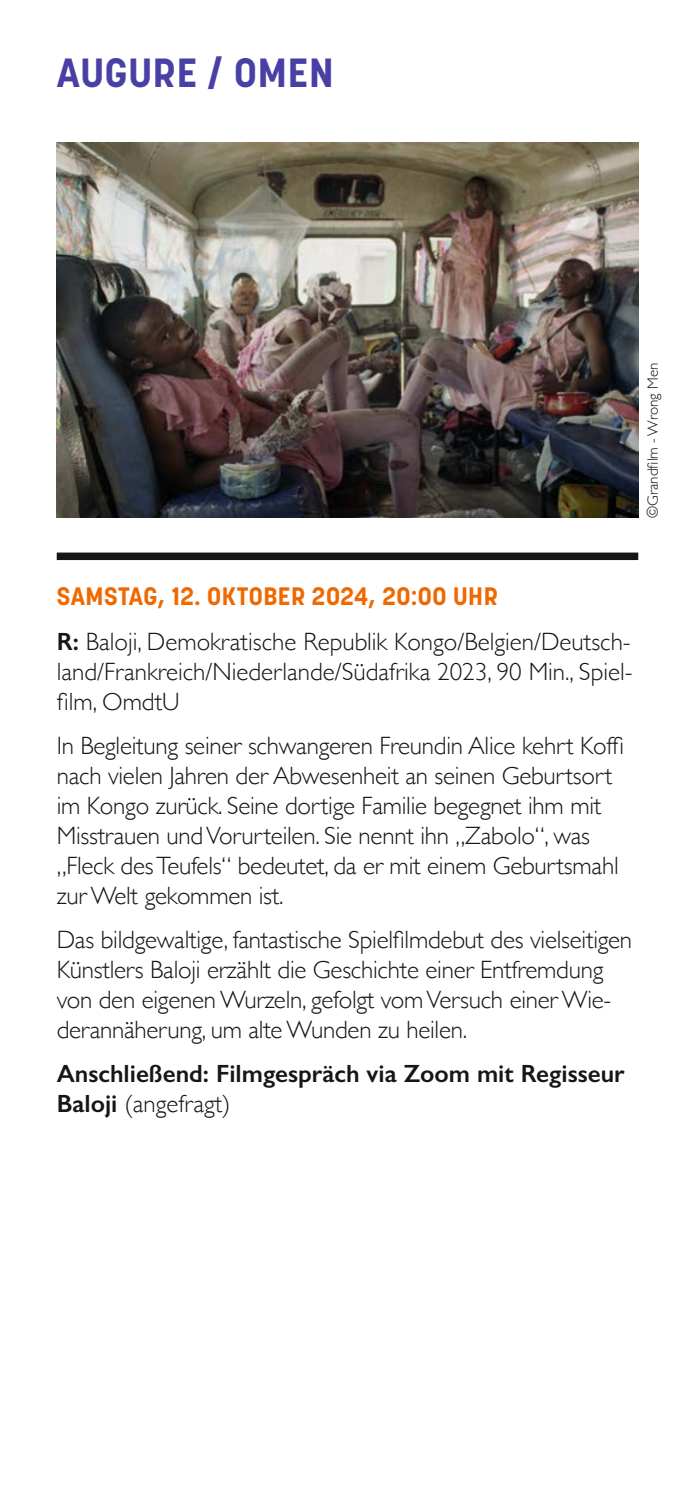
<style>
.page{position:relative;width:695px;height:1489px;background:#fff}
.page>*{position:absolute;margin:0;border:0;box-sizing:border-box;transform-origin:0 0}
.Filmtitel{font:700 40.5px "Korolev";letter-spacing:.02em;color:#4940a5}
.Fließtext{font:300 25px/30px "Gill Sans";letter-spacing:-.01em;color:#151616}
.Fließtext-2{font:600 25px/30px "Gill Sans";color:#151616}
.Datum_GBST_und_seminbold{font:700 25px "Korolev";letter-spacing:.02em;color:#ef6800}
.Marginalie{font:300 15px "Gill Sans";color:#151616}
.s1{font-weight:600}
.s2{font-weight:300}
</style>
<div class="page">
<div style="left:57px;top:552px;width:581px;height:8px;background:#151616"></div>
<img style="left:57px;top:142px;width:581px;height:376px">
<p class="Filmtitel" style="left:57px;top:48px;width:278px">AUGURE / OMEN</p>
<p class="Marginalie" style="left:641px;top:518px;width:157px;rotate:-90deg">©Grandfilm - Wrong Men</p>
<p class="Datum_GBST_und_seminbold" style="left:57px;top:580px;width:442px">SAMSTAG, 12. OKTOBER 2024, 20:00 UHR</p>
<p class="Fließtext" style="left:57px;top:625px;width:577px;text-align:justify"><span class="s1">R:</span> Baloji, Demokratische Republik Kongo/Belgien/Deutsch&shy;land/Frankreich/Niederlande/Südafrika 2023, 90 Min., Spiel&shy;film, OmdtU</p>
<p class="Fließtext" style="left:57px;top:729px;width:569px">In Begleitung seiner schwangeren Freundin Alice kehrt Koffi nach vielen Jahren der Abwesenheit an seinen Geburtsort im Kongo zurück. Seine dortige Familie begegnet ihm mit Misstrauen und Vorurteilen. Sie nennt ihn „Zabolo“, was „Fleck des Teufels“ bedeutet, da er mit einem Geburtsmahl zur Welt gekommen ist.</p>
<p class="Fließtext" style="left:57px;top:923px;width:577px">Das bildgewaltige, fantastische Spielfilmdebut des vielseitigen Künstlers Baloji erzählt die Geschichte einer Entfremdung von den eigenen Wurzeln, gefolgt vom Versuch einer Wie&shy;derannäherung, um alte Wunden zu heilen.</p>
<p class="Fließtext-2" style="left:57px;top:1058px;width:569px">Anschließend: Filmgespräch via Zoom mit Regisseur<br>Baloji <span class="s2">(angefragt)</span></p>
</div>
